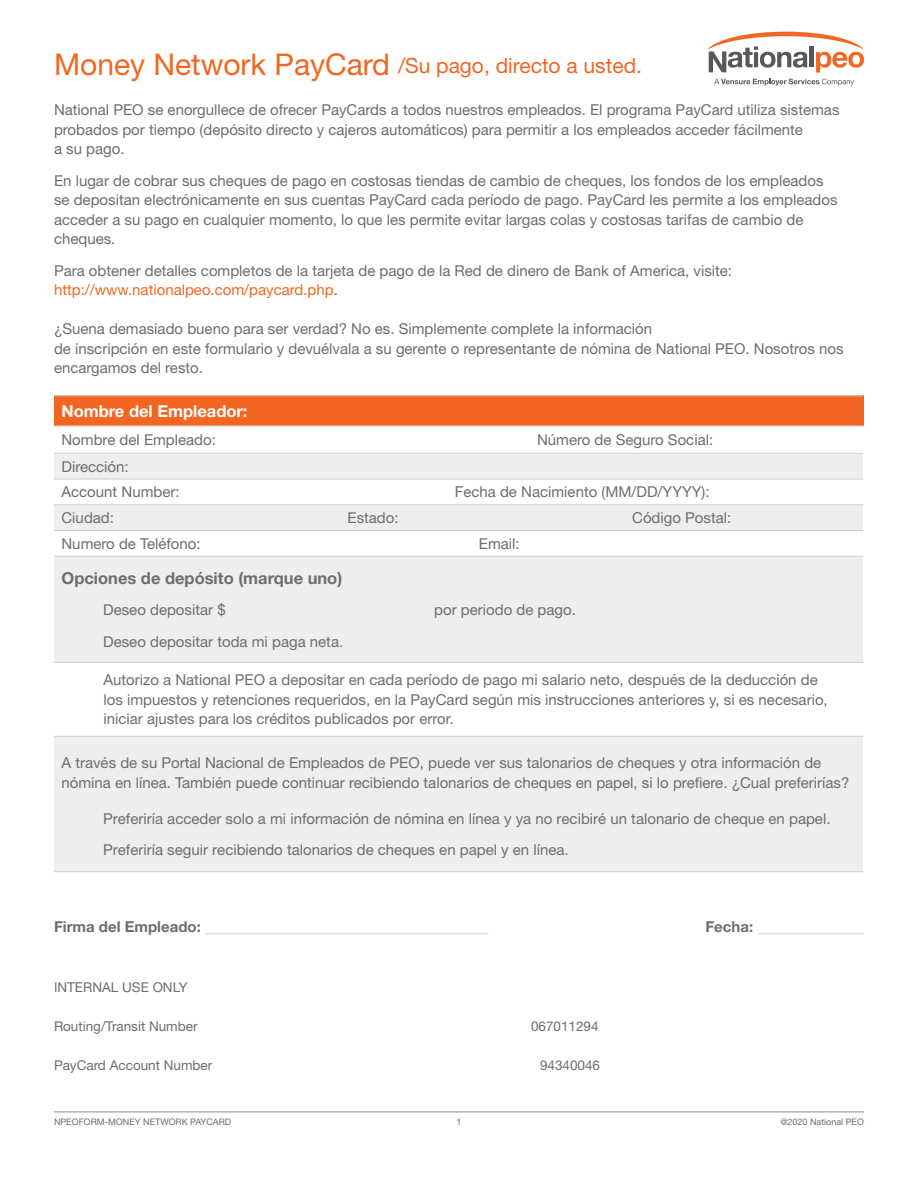
<style>
.page{position:relative;width:918px;height:1188px;background:#fff}
.page>*{position:absolute;margin:0;border:0;box-sizing:border-box;transform-origin:0 0}
.t1{font:30px "Helvetica Neue LT Std";color:#f36621}
.t2{font:21px "Helvetica Neue LT Std";color:#f36621}
.t3{font:700 16.5px "Helvetica Neue LT Std";color:#6c6d70}
.t4{font:700 16.5px "Helvetica Neue LT Std";color:#fff}
.t5{font:15px/19.5px "Helvetica Neue LT Std";color:#6c6d70}
.t6{font:700 15px "Helvetica Neue LT Std";color:#6c6d70}
.t7{font:13.5px "Helvetica Neue LT Std";color:#6c6d70}
.t8{font:9px "Helvetica Neue LT Std";color:#6c6d70}
.s1{color:#f26823}
</style>
<div class="page">
<hr style="left:54px;top:1112px;width:810px;height:1px;background:#b2b3b7">
<svg style="left:707px;top:32px;width:157px;height:41px"></svg>
<svg style="left:714px;top:79px;width:140px;height:7px"></svg>
<div style="left:54px;top:396px;width:809px;height:30px;background:#f36621"></div>
<svg style="left:54px;top:454px;width:809px;height:417px;fill:#eeeeef"></svg>
<hr style="left:54px;top:395px;width:809px;height:1px;background:#cfd0d2">
<hr style="left:54px;top:426px;width:809px;height:1px;background:#cfd0d2">
<hr style="left:54px;top:453px;width:809px;height:1px;background:#cfd0d2">
<hr style="left:54px;top:479px;width:809px;height:1px;background:#cfd0d2">
<hr style="left:54px;top:504px;width:809px;height:1px;background:#cfd0d2">
<hr style="left:54px;top:530px;width:809px;height:1px;background:#cfd0d2">
<hr style="left:54px;top:556px;width:809px;height:1px;background:#cfd0d2">
<hr style="left:54px;top:662px;width:809px;height:1px;background:#cfd0d2">
<hr style="left:54px;top:736px;width:809px;height:1px;background:#cfd0d2">
<hr style="left:54px;top:871px;width:809px;height:1px;background:#cfd0d2">
<hr style="left:205px;top:933px;width:284px;height:1px;background:#cfd0d2">
<hr style="left:757px;top:933px;width:107px;height:1px;background:#cfd0d2">
<h1 class="t1" style="left:54px;top:47px;width:338px">Money Network PayCard</h1>
<h2 class="t2" style="left:398px;top:54px;width:245px">/Su pago, directo a usted.</h2>
<p class="t5" style="left:54px;top:100px;width:787px">National PEO se enorgullece de ofrecer PayCards a todos nuestros empleados. El programa PayCard utiliza sistemas</p>
<p class="t5" style="left:54px;top:119px;width:751px">probados por tiempo (depósito directo y cajeros automáticos) para permitir a los empleados acceder fácilmente a su pago.</p>
<p class="t5" style="left:54px;top:170px;width:771px">En lugar de cobrar sus cheques de pago en costosas tiendas de cambio de cheques, los fondos de los empleados</p>
<p class="t5" style="left:54px;top:190px;width:785px">se depositan electrónicamente en sus cuentas PayCard cada período de pago. PayCard les permite a los empleados</p>
<p class="t5" style="left:54px;top:209px;width:751px">acceder a su pago en cualquier momento, lo que les permite evitar largas colas y costosas tarifas de cambio de cheques.</p>
<p class="t5" style="left:54px;top:260px;width:680px">Para obtener detalles completos de la tarjeta de pago de la Red de dinero de Bank of America, visite: <span class="s1">http://www.nationalpeo.com/paycard.php</span>.</p>
<p class="t5" style="left:54px;top:319px;width:600px">¿Suena demasiado bueno para ser verdad? No es. Simplemente complete la información</p>
<p class="t5" style="left:54px;top:338px;width:791px">de inscripción en este formulario y devuélvala a su gerente o representante de nómina de National PEO. Nosotros nos</p>
<p class="t5" style="left:54px;top:358px;width:151px">encargamos del resto.</p>
<p class="t4" style="left:62px;top:401px;width:188px">Nombre del Empleador:</p>
<p class="t5" style="left:62px;top:430px;width:156px">Nombre del Empleado:</p>
<p class="t5" style="left:537px;top:430px;width:178px">Número de Seguro Social:</p>
<p class="t5" style="left:62px;top:456px;width:69px">Dirección:</p>
<p class="t5" style="left:62px;top:482px;width:120px">Account Number:</p>
<p class="t5" style="left:455px;top:482px;width:256px">Fecha de Nacimiento (MM/DD/YYYY):</p>
<p class="t5" style="left:62px;top:508px;width:54px">Ciudad:</p>
<p class="t5" style="left:348px;top:508px;width:53px">Estado:</p>
<p class="t5" style="left:632px;top:508px;width:101px">Código Postal:</p>
<p class="t5" style="left:62px;top:533px;width:141px">Numero de Teléfono:</p>
<p class="t5" style="left:479px;top:533px;width:42px">Email:</p>
<p class="t3" style="left:62px;top:568px;width:282px">Opciones de depósito (marque uno)</p>
<p class="t5" style="left:103px;top:600px;width:124px">Deseo depositar $</p>
<p class="t5" style="left:434px;top:600px;width:143px">por periodo de pago.</p>
<p class="t5" style="left:103px;top:631px;width:242px">Deseo depositar toda mi paga neta.</p>
<p class="t5" style="left:104px;top:670px;width:716px">Autorizo a National PEO a depositar en cada período de pago mi salario neto, después de la deducción de</p>
<p class="t5" style="left:104px;top:689px;width:726px">los impuestos y retenciones requeridos, en la PayCard según mis instrucciones anteriores y, si es necesario,</p>
<p class="t5" style="left:104px;top:709px;width:352px">iniciar ajustes para los créditos publicados por error.</p>
<p class="t5" style="left:62px;top:753px;width:789px">A través de su Portal Nacional de Empleados de PEO, puede ver sus talonarios de cheques y otra información de nómina en línea. También puede continuar recibiendo talonarios de cheques en papel, si lo prefiere. ¿Cual preferirías?</p>
<p class="t5" style="left:103px;top:803px;width:729px;line-height:30.5px">Preferiría acceder solo a mi información de nómina en línea y ya no recibiré un talonario de cheque en papel.<br>Preferiría seguir recibiendo talonarios de cheques en papel y en línea.</p>
<p class="t6" style="left:54px;top:918px;width:148px">Firma del Empleado:</p>
<p class="t6" style="left:705px;top:918px;width:49px">Fecha:</p>
<p class="t7" style="left:54px;top:979px;width:135px">INTERNAL USE ONLY</p>
<p class="t7" style="left:54px;top:1018px;width:145px">Routing/Transit Number</p>
<p class="t7" style="left:531px;top:1018px;width:69px">067011294</p>
<p class="t7" style="left:54px;top:1057px;width:160px">PayCard Account Number</p>
<p class="t7" style="left:540px;top:1057px;width:62px">94340046</p>
<p class="t8" style="left:54px;top:1117px;width:179px">NPEOFORM-MONEY NETWORK PAYCARD</p>
<p class="t8" style="left:456px;top:1117px;width:7px">1</p>
<p class="t8" style="left:780px;top:1117px;width:85px">@2020 National PEO</p>
</div>
